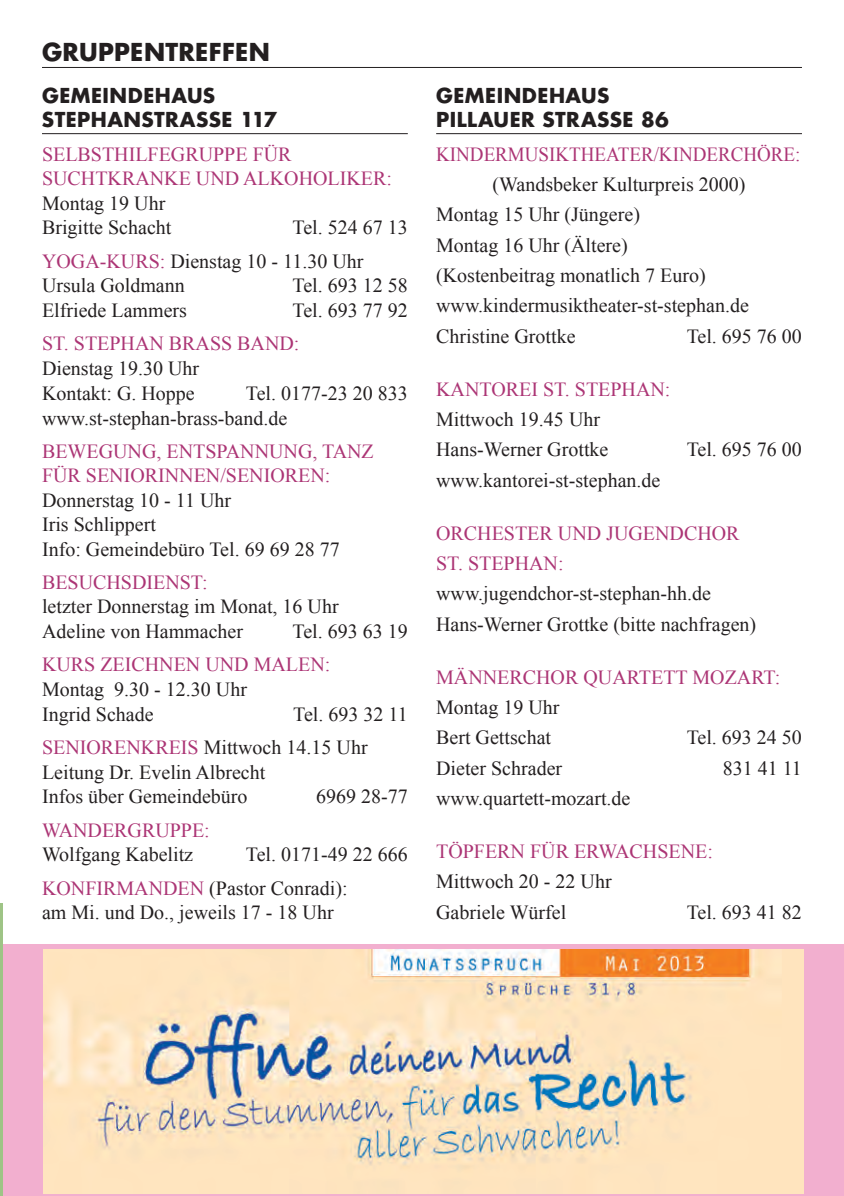
<style>
.page{position:relative;width:844px;height:1196px;background:#fff}
.page>*{position:absolute;margin:0;border:0;box-sizing:border-box;transform-origin:0 0}
.t1{font:700 24px "Futura";letter-spacing:.02em;color:#231f20}
.t2{font:20px/24.8px "Times New Roman";color:#231f20}
.t3{font:20px/24.4px "Times New Roman";color:#ac3575}
.t4{font:700 20px/24px "Futura";letter-spacing:.025em;color:#231f20}
.t5{font:20px "Times New Roman";color:#ac3575;scale:.95 1}
.s1{color:#231f20}
.s2{color:#ac3575}
</style>
<div class="page">
<div style="left:2px;top:943px;width:842px;height:252px;background:#f2afcf"></div>
<hr style="left:0;top:902px;width:2px;height:293px;background:#9ec486">
<img style="left:43px;top:949px;width:760px;height:243px">
<hr style="left:42px;top:67px;width:760px;height:1px;background:#231f20">
<hr style="left:42px;top:133px;width:366px;height:1px;background:#231f20">
<hr style="left:436px;top:133px;width:366px;height:1px;background:#231f20">
<p class="t1" style="left:42px;top:36px;width:44px">GRUPP</p>
<p class="t1" style="left:130px;top:36px;width:141px">ENTREFFEN</p>
<p class="t4" style="left:42px;top:83px;width:118px">GEMEINDEHAUS<br>STEPHA</p>
<p class="t4" style="left:123px;top:107px;width:155px">NSTRASSE 117</p>
<p class="t3" style="left:42px;top:142px;width:351px">Selbsthilfegruppe für<br>Suchtkranke und Alkoholiker:<br><span class="s1">Montag 19 Uhr<br>Brigitte Schacht</span></p>
<p class="t2" style="left:42px;top:211px;width:367px;line-height:33.2px;text-indent:250px">Tel. 524 67 13<br><span class="s2">Yoga-Kurs:</span> Dienstag 10 - 11.30 Uhr</p>
<p class="t2" style="left:42px;top:273px;width:209px">Ursula Goldmann T</p>
<p class="t2" style="left:303px;top:273px;width:106px">el. 693 12 58</p>
<p class="t2" style="left:42px;top:297px;width:210px">Elfriede Lammers T</p>
<p class="t2" style="left:303px;top:297px;width:106px">el. 693 77 92</p>
<p class="t2" style="left:42px;top:331px;width:259px"><span class="s2">St. Stephan Brass Band:<br></span>Dienstag 19.30 Uhr<br>Kontakt: G. Hoppe T</p>
<p class="t2" style="left:42px;top:380px;width:367px;text-indent:215px">el. 0177-23 20 833 www.st-stephan-brass-band.de</p>
<p class="t2" style="left:42px;top:438px;width:333px"><span class="s2">Bewegung, Entspannung, Tanz für Seniorinnen/Senioren:<br></span>Donnerstag 10 - 11 Uhr<br>Iris Schlippert<br>Info: Gemeindebüro Tel. 69 69 28 77</p>
<p class="t2" style="left:42px;top:570px;width:298px"><span class="s2">Besuchsdienst:<br></span>letzter Donnerstag im Monat, 16 Uhr<br>Adeline von Hammacher T</p>
<p class="t3" style="left:42px;top:614px;width:367px;line-height:33.2px;text-indent:261px"><span class="s1">el. 693 63 19<br></span>Kurs Zeichnen und Malen:</p>
<p class="t2" style="left:42px;top:676px;width:207px">Montag 9.30 - 12.30 Uhr<br>Ingrid Schade</p>
<p class="t2" style="left:42px;top:697px;width:367px;line-height:33.2px;text-indent:251px">Tel. 693 32 11<br><span class="s2">Seniorenkreis</span> Mittwoch 14.15 Uhr</p>
<p class="t2" style="left:42px;top:759px;width:225px">Leitung Dr. Evelin Albrecht<br>Infos über Gemeindebüro</p>
<p class="t2" style="left:316px;top:783px;width:93px">6969 28-77</p>
<p class="t2" style="left:42px;top:817px;width:190px"><span class="s2">Wandergruppe:<br></span>Wolfgang Kabelitz T</p>
<p class="t2" style="left:42px;top:837px;width:367px;line-height:33.2px;text-indent:215px">el. 0171-49 22 666<br><span class="s2">Konfirmanden</span> (Pastor Conradi):</p>
<p class="t2" style="left:42px;top:899px;width:293px">am Mi. und Do., jeweils 17 - 18 Uhr</p>
<p class="t4" style="left:436px;top:83px;width:234px">GEMEINDEHAUS<br>PILLAU ER STRASSE 86</p>
<p class="t5" style="left:436px;top:141px;width:385px">Kindermusiktheater/Kinderchöre:</p>
<p class="t2" style="left:492px;top:172px;width:254px">(Wandsbeker Kulturpreis 2000)</p>
<p class="t2" style="left:436px;top:202px;width:205px">Montag 15 Uhr (Jüngere)</p>
<p class="t2" style="left:436px;top:232px;width:193px">Montag 16 Uhr (Ältere)</p>
<p class="t2" style="left:436px;top:263px;width:271px">(Kostenbeitrag monatlich 7 Euro)</p>
<p class="t2" style="left:436px;top:293px;width:314px">www.kindermusiktheater-st-stephan.de</p>
<p class="t2" style="left:436px;top:323px;width:141px">Christine Grottke</p>
<p class="t2" style="left:686px;top:323px;width:117px">Tel. 695 76 00</p>
<p class="t2" style="left:436px;top:373px;width:236px;line-height:30.2px"><span class="s2">Kantorei St. Stephan:<br></span>Mittwoch 19.45 Uhr<br>Hans-Werner Grottke T</p>
<p class="t2" style="left:697px;top:437px;width:106px">el. 695 76 00</p>
<p class="t2" style="left:436px;top:467px;width:226px">www.kantorei-st-stephan.de</p>
<p class="t2" style="left:436px;top:517px;width:321px;line-height:30.4px"><span class="s2">Orchester und Jugendchor<br>St. Stephan: </span>www.jugendchor-st-stephan-hh.de<br>Hans-Werner Grottke (bitte nachfragen)</p>
<p class="t3" style="left:436px;top:661px;width:346px;line-height:30.4px">Männerchor Quartett Mozart:<br><span class="s1">Montag 19 Uhr<br>Bert Gettschat</span></p>
<p class="t2" style="left:686px;top:724px;width:117px">Tel. 693 24 50</p>
<p class="t2" style="left:436px;top:755px;width:128px">Dieter Schrader</p>
<p class="t2" style="left:722px;top:755px;width:81px">831 41 11</p>
<p class="t2" style="left:436px;top:785px;width:196px">www.quartett-mozart.de</p>
<p class="t2" style="left:436px;top:835px;width:278px;line-height:30.4px"><span class="s2">Töpfern für Erwachsene:<br></span>Mittwoch 20 - 22 Uhr<br>Gabriele Würfel</p>
<p class="t2" style="left:686px;top:899px;width:117px">Tel. 693 41 82</p>
</div>
